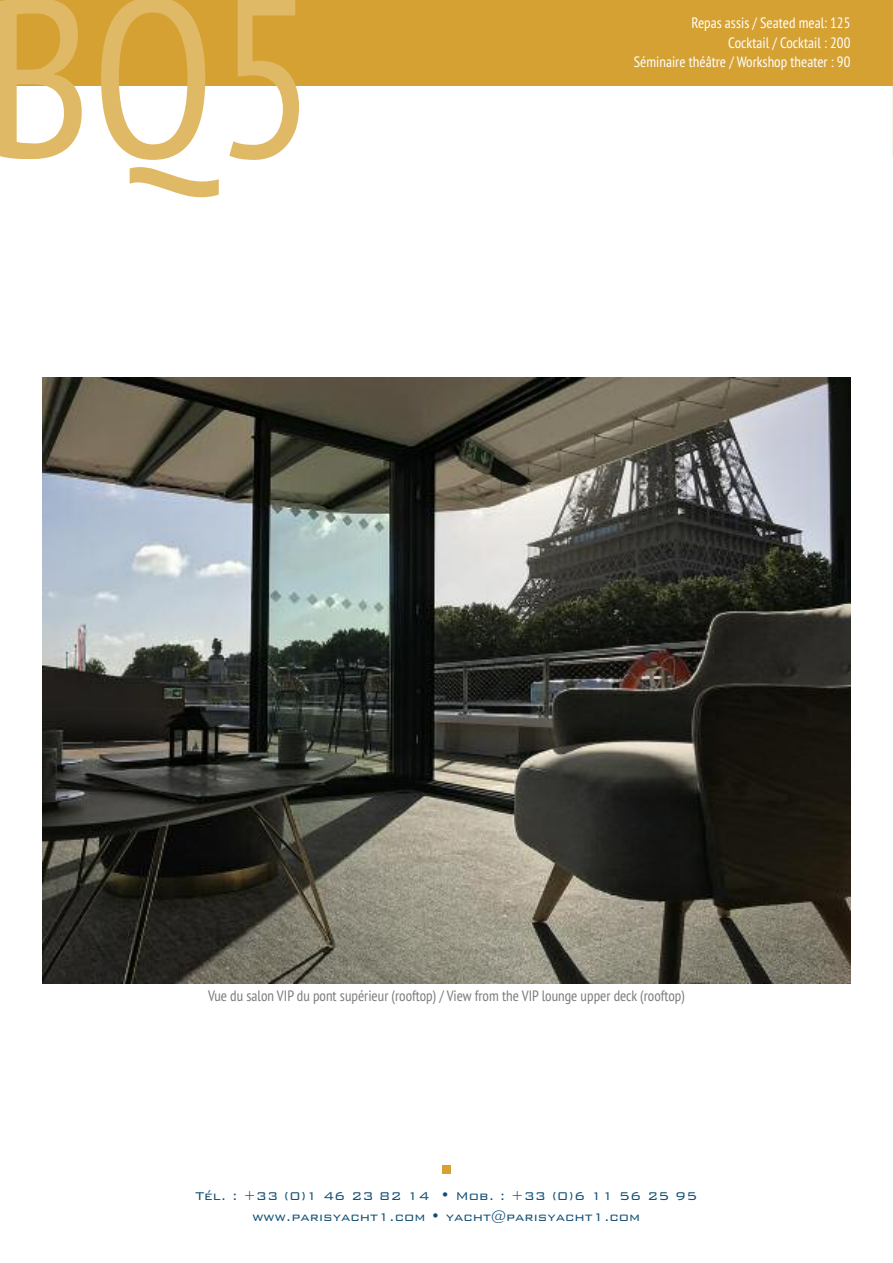
<style>
.page{position:relative;width:893px;height:1263px;background:#fff}
.page>*{position:absolute;margin:0;border:0;box-sizing:border-box;transform-origin:0 0}
.t1{font:condensed 225px "PT Sans";color:#e0b966}
.t2{font:300 15px/21px "Bank Gothic";color:#115074;text-align:center}
.t3{font:condensed 15px/19.5px "PT Sans";color:#fff;text-align:right}
.t4{font:condensed 15px "PT Sans";color:#7d7c7d}
</style>
<div class="page">
<div style="left:0;top:0;width:893px;height:85px;background:#d5a133"></div>
<img style="left:43px;top:378px;width:807px;height:606px">
<div style="left:442px;top:1165px;width:9px;height:9px;background:#d5a133"></div>
<h1 class="t1" style="left:-15px;top:-66px;width:332px">BQ5</h1>
<p class="t3" style="left:634px;top:13px;width:218px">Repas assis / Seated meal: 125<br>Cocktail / Cocktail : 200<br>Séminaire théâtre / Workshop theater : 90</p>
<p class="t4" style="left:208px;top:985px;width:478px">Vue du salon VIP du pont supérieur (rooftop) / View from the VIP lounge upper deck (rooftop)</p>
<p class="t2" style="left:195px;top:1184px;width:503px">Tél. : +33 (0)1 46 23 82 14 • Mob. : +33 (0)6 11 56 25 95 www.parisyacht1.com • yacht@parisyacht1.com</p>
</div>
